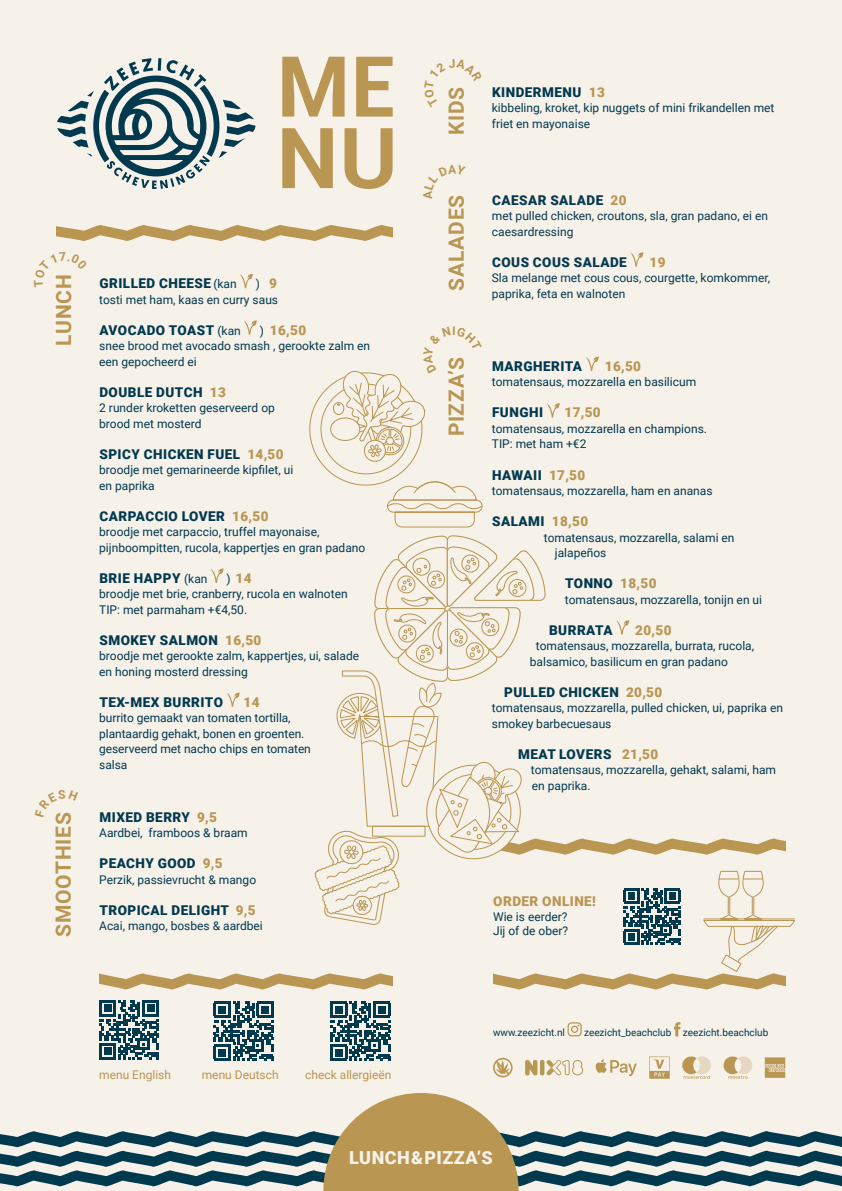
<style>
.page{position:relative;width:842px;height:1191px;background:#f6f1e9}
.page>*{position:absolute;margin:0;border:0;box-sizing:border-box;transform-origin:0 0}
.Kop_21_pt{font:700 21px "Roboto";letter-spacing:.035em;color:#b99652}
.Bold_13_5_pt{font:900 18px "Roboto";letter-spacing:.025em;color:#f6f1e9}
.Bold_13_5_pt-2{font:900 13.5px "Roboto";letter-spacing:.035em;color:#01394f}
.Bold_13_5_pt-3{font:900 13.5px "Roboto";letter-spacing:.035em;color:#b99652}
.Bold_13_5_pt-4{font:900 13.5px "Roboto";letter-spacing:.035em;color:#07394f}
.Bold_13_5_pt-5{font:900 13.5px "Roboto";color:#bb9752}
.Brood_12pt{font:12px/15.5px "Roboto";color:#01394f}
.Bold_13_5_pt-6{font:12px/15.5px "Roboto";color:#01394f}
.Bold_13_5_pt-7{font:12px/15.5px "Roboto";color:#07394f}
.Brood_12pt-2{font:12px "Roboto";color:#b99652}
.Brood_12pt-3{font:10px "Roboto";color:#01394f}
.s1{font-weight:400;font-size:12px}
.s2{font-weight:900;font-size:13.5px;color:#b99652}
.s3{font-weight:400;font-size:12px;color:#01394f}
.s4{color:#b99652}
.s5{color:#bb9752}
</style>
<div class="page">
<svg style="left:57px;top:58px;width:199px;height:131px"></svg>
<svg style="left:214px;top:1001px;width:59px;height:60px"></svg>
<svg style="left:331px;top:1001px;width:59px;height:60px"></svg>
<svg style="left:240px;top:274px;width:13px;height:14px"></svg>
<svg style="left:244px;top:320px;width:13px;height:15px"></svg>
<svg style="left:57px;top:225px;width:336px;height:16px"></svg>
<svg style="left:0;top:1093px;width:842px;height:98px"></svg>
<svg style="left:345px;top:128px;width:48px;height:61px"></svg>
<svg style="left:282px;top:128px;width:51px;height:60px"></svg>
<svg style="left:356px;top:57px;width:37px;height:60px"></svg>
<svg style="left:282px;top:57px;width:63px;height:60px"></svg>
<svg style="left:630px;top:252px;width:14px;height:15px"></svg>
<svg style="left:586px;top:356px;width:13px;height:15px"></svg>
<svg style="left:547px;top:403px;width:13px;height:14px"></svg>
<svg style="left:567px;top:1022px;width:15px;height:14px"></svg>
<svg style="left:674px;top:1022px;width:6px;height:14px"></svg>
<svg style="left:493px;top:1057px;width:20px;height:20px"></svg>
<svg style="left:525px;top:1059px;width:58px;height:16px"></svg>
<svg style="left:649px;top:1056px;width:21px;height:22px"></svg>
<svg style="left:596px;top:1059px;width:41px;height:17px"></svg>
<svg style="left:723px;top:1056px;width:29px;height:23px"></svg>
<svg style="left:764px;top:1057px;width:21px;height:20px"></svg>
<svg style="left:682px;top:1056px;width:29px;height:22px"></svg>
<svg style="left:99px;top:1000px;width:60px;height:59px"></svg>
<svg style="left:99px;top:535px;width:696px;height:455px"></svg>
<svg style="left:309px;top:370px;width:174px;height:158px"></svg>
<p class="Kop_21_pt" style="left:49px;top:346px;width:73px;rotate:-90deg">LUNCH</p>
<p class="Kop_21_pt" style="left:49px;top:937px;width:126px;rotate:-90deg">SMOOTHIES</p>
<p class="Bold_13_5_pt-2" style="left:99px;top:274px;width:139px">GRILLED CHEESE <span class="s1">(kan</span></p>
<p class="Bold_13_5_pt-6" style="left:256px;top:276px;width:23px">) <span class="s2">9</span></p>
<p class="Brood_12pt" style="left:99px;top:291px;width:180px">tosti met ham, kaas en curry saus</p>
<p class="Bold_13_5_pt-2" style="left:99px;top:320px;width:143px">AVOCADO TOAST <span class="s1">(kan</span></p>
<p class="Bold_13_5_pt-3" style="left:260px;top:320px;width:48px"><span class="s3">)</span> 16,50</p>
<p class="Brood_12pt" style="left:99px;top:338px;width:273px">snee brood met avocado smash , gerookte zalm en een gepocheerd ei</p>
<p class="Bold_13_5_pt-2" style="left:99px;top:382px;width:128px">DOUBLE DUTCH <span class="s4">13</span></p>
<p class="Bold_13_5_pt-6" style="left:99px;top:400px;width:177px">2 runder kroketten geserveerd op brood met mosterd</p>
<p class="Bold_13_5_pt-2" style="left:99px;top:444px;width:186px">SPICY CHICKEN FUEL <span class="s4">14,50</span></p>
<p class="Brood_12pt" style="left:99px;top:462px;width:196px">broodje met gemarineerde kipfilet, ui en paprika</p>
<p class="Bold_13_5_pt-2" style="left:99px;top:506px;width:171px">CARPACCIO LOVER <span class="s4">16,50</span></p>
<p class="Bold_13_5_pt-6" style="left:99px;top:524px;width:268px">broodje met carpaccio, truffel mayonaise, pijnboompitten, rucola, kappertjes en gran padano</p>
<p class="Bold_13_5_pt-2" style="left:99px;top:568px;width:110px">BRIE HAPPY <span class="s1">(kan</span></p>
<p class="Bold_13_5_pt-3" style="left:227px;top:568px;width:26px"><span class="s3">)</span> 14</p>
<p class="Bold_13_5_pt-6" style="left:99px;top:586px;width:250px">broodje met brie, cranberry, rucola en walnoten</p>
<p class="Bold_13_5_pt-6" style="left:99px;top:601px;width:149px">TIP: met parmaham +€4,50.</p>
<p class="Bold_13_5_pt-2" style="left:99px;top:630px;width:163px">SMOKEY SALMON <span class="s4">16,50</span></p>
<p class="Brood_12pt" style="left:99px;top:648px;width:261px">broodje met gerookte zalm, kappertjes, ui, salade en honing mosterd dressing</p>
<p class="Bold_13_5_pt-2" style="left:99px;top:692px;width:125px">TEX-MEX BURRITO</p>
<p class="Bold_13_5_pt-3" style="left:244px;top:692px;width:18px">14</p>
<p class="Bold_13_5_pt-6" style="left:99px;top:710px;width:213px">burrito gemaakt van tomaten tortilla, plantaardig gehakt, bonen en groenten. geserveerd met nacho chips en tomaten salsa</p>
<p class="Bold_13_5_pt-2" style="left:99px;top:807px;width:119px">MIXED BERRY <span class="s4">9,5</span></p>
<p class="Brood_12pt" style="left:99px;top:825px;width:150px">Aardbei, framboos &amp; braam</p>
<p class="Bold_13_5_pt-2" style="left:99px;top:854px;width:125px">PEACHY GOOD <span class="s4">9,5</span></p>
<p class="Brood_12pt" style="left:99px;top:871px;width:158px">Perzik, passievrucht &amp; mango</p>
<p class="Bold_13_5_pt-2" style="left:99px;top:900px;width:158px">TROPICAL DELIGHT <span class="s4">9,5</span></p>
<p class="Brood_12pt" style="left:99px;top:918px;width:165px">Acai, mango, bosbes &amp; aardbei</p>
<p class="Kop_21_pt" style="left:442px;top:135px;width:50px;rotate:-90deg">KIDS</p>
<p class="Kop_21_pt" style="left:442px;top:291px;width:98px;rotate:-90deg">SALADES</p>
<p class="Kop_21_pt" style="left:442px;top:436px;width:81px;rotate:-90deg">PIZZA’S</p>
<p class="Bold_13_5_pt-2" style="left:492px;top:82px;width:114px">KINDERMENU <span class="s4">13</span></p>
<p class="Bold_13_5_pt-6" style="left:492px;top:100px;width:284px">kibbeling, kroket, kip nuggets of mini frikandellen met friet en mayonaise</p>
<p class="Bold_13_5_pt-4" style="left:492px;top:190px;width:136px">CAESAR SALADE <span class="s5">20</span></p>
<p class="Bold_13_5_pt-7" style="left:492px;top:208px;width:278px">met pulled chicken, croutons, sla, gran padano, ei en caesardressing</p>
<p class="Bold_13_5_pt-4" style="left:492px;top:252px;width:136px">COUS COUS SALADE</p>
<p class="Bold_13_5_pt-5" style="left:649px;top:252px;width:18px">19</p>
<p class="Bold_13_5_pt-7" style="left:492px;top:270px;width:280px">Sla melange met cous cous, courgette, komkommer, paprika, feta en walnoten</p>
<p class="Bold_13_5_pt-2" style="left:492px;top:357px;width:92px">MARGHERITA</p>
<p class="Bold_13_5_pt-3" style="left:605px;top:357px;width:38px">16,50</p>
<p class="Brood_12pt" style="left:492px;top:374px;width:206px">tomatensaus, mozzarella en basilicum</p>
<p class="Bold_13_5_pt-2" style="left:492px;top:403px;width:52px">FUNGHI</p>
<p class="Bold_13_5_pt-3" style="left:564px;top:403px;width:38px">17,50</p>
<p class="Bold_13_5_pt-6" style="left:492px;top:420px;width:217px">tomatensaus, mozzarella en champions.</p>
<p class="Brood_12pt" style="left:492px;top:436px;width:96px">TIP: met ham +€2</p>
<p class="Bold_13_5_pt-2" style="left:492px;top:465px;width:95px">HAWAII <span class="s4">17,50</span></p>
<p class="Brood_12pt" style="left:492px;top:482px;width:222px">tomatensaus, mozzarella, ham en ananas</p>
<p class="Bold_13_5_pt-2" style="left:492px;top:512px;width:98px">SALAMI <span class="s4">18,50</span></p>
<p class="Brood_12pt" style="left:555px;top:529px;width:181px;text-indent:-11px">tomatensaus, mozzarella, salami en jalapeños</p>
<p class="Bold_13_5_pt-2" style="left:565px;top:574px;width:93px">TONNO <span class="s4">18,50</span></p>
<p class="Brood_12pt" style="left:565px;top:591px;width:199px">tomatensaus, mozzarella, tonijn en ui</p>
<p class="Bold_13_5_pt-2" style="left:549px;top:620px;width:65px">BURRATA</p>
<p class="Bold_13_5_pt-3" style="left:635px;top:620px;width:38px">20,50</p>
<p class="Brood_12pt" style="left:530px;top:637px;width:226px;text-indent:6px">tomatensaus, mozzarella, burrata, rucola, balsamico, basilicum en gran padano</p>
<p class="Bold_13_5_pt-2" style="left:504px;top:682px;width:160px">PULLED CHICKEN <span class="s4">20,50</span></p>
<p class="Brood_12pt" style="left:492px;top:699px;width:293px">tomatensaus, mozzarella, pulled chicken, ui, paprika en smokey barbecuesaus</p>
<p class="Bold_13_5_pt-2" style="left:518px;top:744px;width:142px">MEAT LOVERS <span class="s4">21,50</span></p>
<p class="Brood_12pt" style="left:531px;top:761px;width:247px">tomatensaus, mozzarella, gehakt, salami, ham en paprika.</p>
<p class="Bold_13_5_pt-3" style="left:493px;top:892px;width:104px">ORDER ONLINE!</p>
<p class="Brood_12pt" style="left:493px;top:908px;width:76px">Wie is eerder?</p>
<p class="Brood_12pt" style="left:493px;top:922px;width:77px">Jij of de ober?</p>
<p class="Brood_12pt-2" style="left:99px;top:1066px;width:73px">menu English</p>
<p class="Brood_12pt-2" style="left:202px;top:1066px;width:78px">menu Deutsch</p>
<p class="Brood_12pt-2" style="left:305px;top:1066px;width:88px">check allergieën</p>
<p class="Brood_12pt-3" style="left:493px;top:1025px;width:74px">www.zeezicht.nl</p>
<p class="Brood_12pt-3" style="left:584px;top:1025px;width:186px">zeezicht_beachclub zeezicht.beachclub</p>
<p class="Bold_13_5_pt" style="left:349px;top:1145px;width:145px">LUNCH &amp; PIZZA’S</p>
</div>
